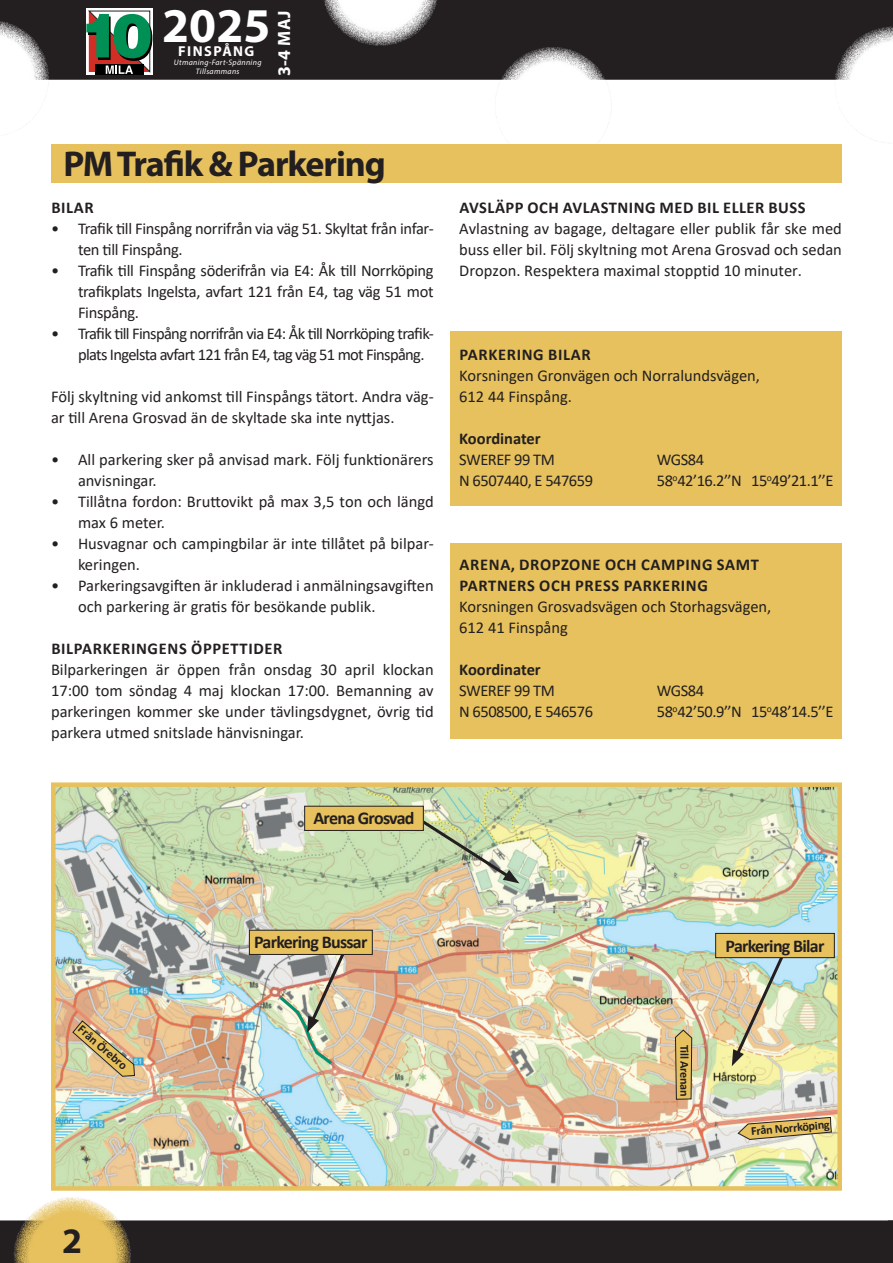
<style>
.page{position:relative;width:893px;height:1263px;background:#fff}
.page>*{position:absolute;margin:0;border:0;box-sizing:border-box;transform-origin:0 0}
.t1{font:700 48.75px "Myriad Pro";color:#fff}
.t2{font:700 36px "Myriad Pro";letter-spacing:-.03em;color:#231f20}
.t3{font:700 18px "Calibri";letter-spacing:-.04em;color:#231f20}
.t4{font:700 17.85px "Myriad Pro";color:#fff}
.t5{font:16.5px/21px "Calibri";color:#231f20}
.t6{font:700 16.5px/21px "Calibri";letter-spacing:.04em;color:#231f20}
.t7{font:16.5px/21px "Calibri";letter-spacing:-.04em;color:#231f20}
.t8{font:16.5px "Calibri";letter-spacing:-.03em;color:#231f20}
.t9{font:16.5px/21px "Calibri";letter-spacing:-.02em;color:#231f20}
.t10{font:700 16.5px "Calibri";color:#231f20}
.t11{font:700 14.4px "Myriad Pro";letter-spacing:.1em;color:#fff}
.t12{font:700 12.15px "Calibri";letter-spacing:-.02em;color:#231f20}
.t13{font:italic 7.95px/9px "Myriad Pro";letter-spacing:.04em;color:#fff;text-align:center}
</style>
<div class="page">
<div style="left:451px;top:543px;width:391px;height:196px;background:#e6c15d"></div>
<div style="left:451px;top:332px;width:391px;height:174px;background:#e6c15d"></div>
<div style="left:0;top:0;width:835px;height:80px;background:#231f20"></div>
<svg style="left:86px;top:8px;width:67px;height:67px"></svg>
<div style="left:95px;top:64px;width:49px;height:11px;background:#000"></div>
<svg style="left:86px;top:11px;width:66px;height:63px"></svg>
<svg style="left:322px;top:0;width:117px;height:46px"></svg>
<svg style="left:495px;top:47px;width:116px;height:117px"></svg>
<div style="left:51px;top:145px;width:791px;height:38px;background:#e6c15d"></div>
<svg style="left:0;top:1197px;width:893px;height:66px"></svg>
<svg style="left:835px;top:0;width:58px;height:143px"></svg>
<svg style="left:0;top:20px;width:49px;height:109px"></svg>
<img style="left:56px;top:787px;width:781px;height:399px">
<div style="left:51px;top:782px;width:791px;height:409px;border:4px solid #e6c15d"></div>
<img style="left:415px;top:815px;width:104px;height:68px">
<svg style="left:72px;top:1020px;width:63px;height:57px;background:#d5bd87"></svg>
<svg style="left:738px;top:1117px;width:94px;height:23px;background:#d4b675"></svg>
<svg style="left:675px;top:1030px;width:17px;height:70px"></svg>
<div style="left:305px;top:806px;width:118px;height:24px;background:#e6c15d"></div>
<div style="left:304px;top:806px;width:119px;height:25px;border:1px solid #231f20"></div>
<img style="left:732px;top:958px;width:57px;height:108px">
<div style="left:716px;top:933px;width:118px;height:25px;background:#e6c15d"></div>
<div style="left:715px;top:933px;width:119px;height:25px;border:1px solid #231f20"></div>
<img style="left:277px;top:928px;width:80px;height:139px">
<div style="left:249px;top:930px;width:123px;height:24px;background:#e6c15d"></div>
<div style="left:249px;top:930px;width:123px;height:25px;border:1px solid #231f20"></div>
<h1 class="t1" style="left:162px;top:-7px;width:110px">2025</h1>
<p class="t11" style="left:178px;top:42px;width:78px">FINSPÅNG</p>
<p class="t13" style="left:174px;top:58px;width:89px">Utmaning-Fart-Spänning<br>Tillsammans</p>
<p class="t4" style="left:272px;top:76px;width:66px;rotate:-90deg">3-4 MAJ</p>
<h2 class="t2" style="left:63px;top:140px;width:324px">PM Trafik &amp; Parkering</h2>
<p class="t6" style="left:51px;top:197px;width:44px">BILAR</p>
<p class="t9" style="left:78px;top:218px;width:357px;text-indent:-27px">• Trafik till Finspång norrifrån via väg 51. Skyltat från infar&shy;ten till Finspång.</p>
<p class="t5" style="left:78px;top:260px;width:357px;text-align:justify;text-indent:-27px">• Trafik till Finspång söderifrån via E4: Åk till Norrköping trafikplats Ingelsta, avfart 121 från E4, tag väg 51 mot Finspång.</p>
<p class="t7" style="left:78px;top:323px;width:357px;text-indent:-27px">• Trafik till Finspång norrifrån via E4: Åk till Norrköping trafik&shy;plats Ingelsta avfart 121 från E4, tag väg 51 mot Finspång.</p>
<p class="t5" style="left:51px;top:386px;width:384px">Följ skyltning vid ankomst till Finspångs tätort. Andra väg&shy;ar till Arena Grosvad än de skyltade ska inte nyttjas.</p>
<p class="t5" style="left:78px;top:449px;width:357px;text-indent:-27px">• All parkering sker på anvisad mark. Följ funktionärers anvisningar.</p>
<p class="t5" style="left:78px;top:491px;width:357px;text-indent:-27px">• Tillåtna fordon: Bruttovikt på max 3,5 ton och längd max 6 meter.</p>
<p class="t5" style="left:78px;top:533px;width:357px;text-indent:-27px">• Husvagnar och campingbilar är inte tillåtet på bilpar&shy;keringen.</p>
<p class="t5" style="left:78px;top:575px;width:357px;text-indent:-27px">• Parkeringsavgiften är inkluderad i anmälningsavgiften och parkering är gratis för besökande publik.</p>
<p class="t6" style="left:51px;top:638px;width:233px">BILPARKERINGENS ÖPPETTIDER</p>
<p class="t5" style="left:51px;top:659px;width:384px;text-align:justify">Bilparkeringen är öppen från onsdag 30 april klockan 17:00 tom söndag 4 maj klockan 17:00. Bemanning av parkeringen kommer ske under tävlingsdygnet, övrig tid parkera utmed snitslade hänvisningar.</p>
<p class="t6" style="left:460px;top:197px;width:347px">AVSLÄPP OCH AVLASTNING MED BIL ELLER BUSS</p>
<p class="t5" style="left:459px;top:218px;width:384px;text-align:justify">Avlastning av bagage, deltagare eller publik får ske med buss eller bil. Följ skyltning mot Arena Grosvad och sedan Dropzon. Respektera maximal stopptid 10 minuter.</p>
<p class="t6" style="left:460px;top:344px;width:133px">PARKERING BILAR</p>
<p class="t5" style="left:459px;top:365px;width:302px">Korsningen Gronvägen och Norralundsvägen,<br>612 44 Finspång.</p>
<p class="t10" style="left:459px;top:427px;width:83px">Koordinater</p>
<p class="t8" style="left:459px;top:448px;width:97px">SWEREF 99 TM</p>
<p class="t5" style="left:657px;top:449px;width:49px">WGS84</p>
<p class="t8" style="left:459px;top:469px;width:135px">N 6507440, E 547659</p>
<p class="t8" style="left:657px;top:469px;width:178px">58<sup>o</sup>42’16.2’’N 15<sup>o</sup>49’21.1’’E</p>
<p class="t6" style="left:460px;top:554px;width:301px">ARENA, DROPZONE OCH CAMPING SAMT<br>PARTNERS OCH PRESS PARKERING</p>
<p class="t5" style="left:459px;top:596px;width:314px">Korsningen Grosvadsvägen och Storhagsvägen,<br>612 41 Finspång</p>
<p class="t10" style="left:459px;top:658px;width:83px">Koordinater</p>
<p class="t8" style="left:459px;top:679px;width:97px">SWEREF 99 TM</p>
<p class="t5" style="left:657px;top:680px;width:49px">WGS84</p>
<p class="t8" style="left:459px;top:700px;width:135px">N 6508500, E 546576</p>
<p class="t8" style="left:657px;top:700px;width:178px">58<sup>o</sup>42’50.9’’N 15<sup>o</sup>48’14.5’’E</p>
<p class="t3" style="left:313px;top:806px;width:103px">Arena Grosvad</p>
<p class="t12" style="left:85px;top:1021px;width:62px;rotate:41deg">Från Örebro</p>
<h2 class="t2" style="left:62px;top:1217px;width:21px">2</h2>
<p class="t3" style="left:254px;top:930px;width:115px">Parkering Bussar</p>
<p class="t3" style="left:725px;top:933px;width:100px">Parkering Bilar</p>
<p class="t12" style="left:693px;top:1044px;width:54px;rotate:90deg">Till Arenan</p>
<p class="t12" style="left:750px;top:1123px;width:80px;rotate:-5deg">Från Norrköping</p>
</div>
